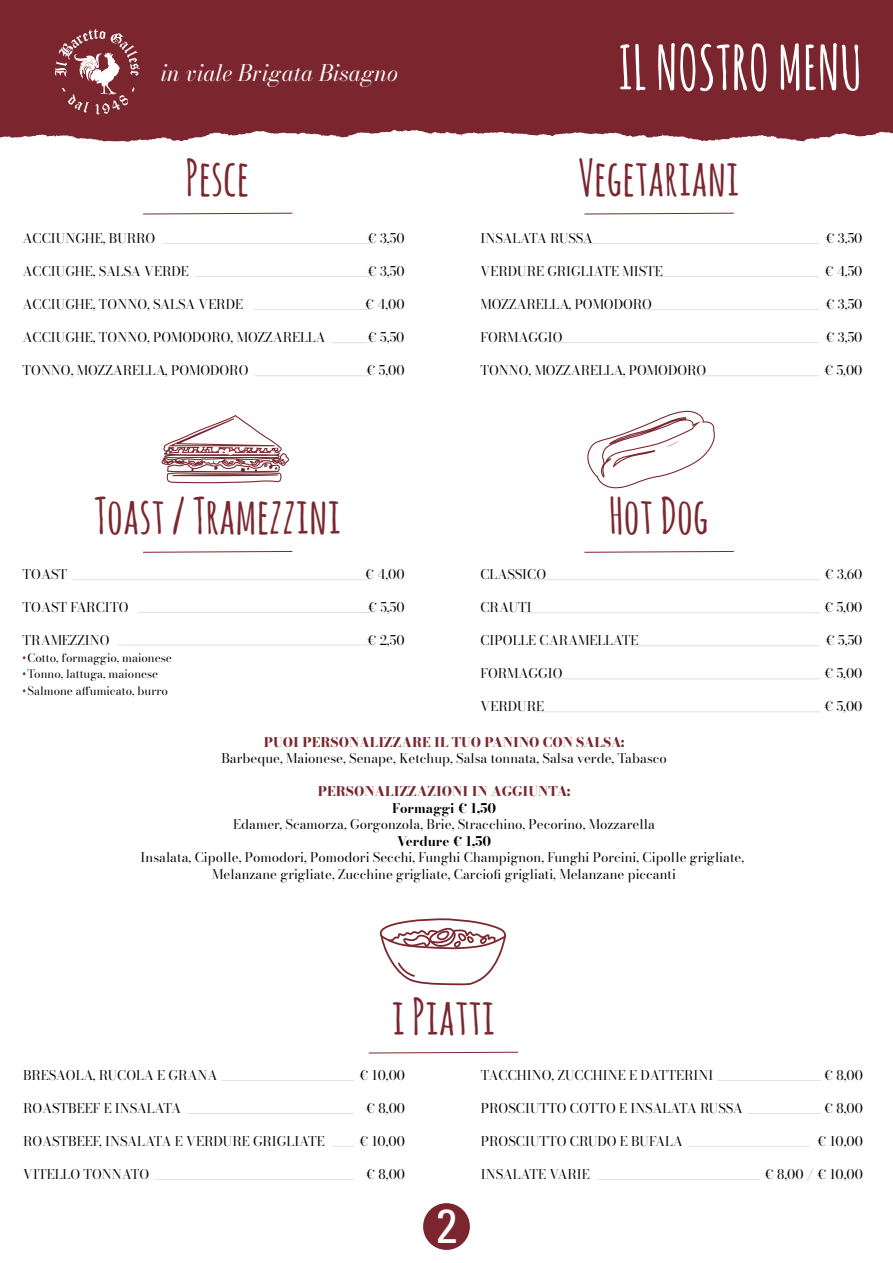
<style>
.page{position:relative;width:893px;height:1263px;background:#fff}
.page>*{position:absolute;margin:0;border:0;box-sizing:border-box;transform-origin:0 0}
.t1{font:700 60px "Amatic SC";color:#fff}
.t2{font:700 49.5px "Amatic SC";color:#7c262e}
.t3{font:condensed 47.85px "Univers";color:#fff}
.t4{font:italic 22.5px "Bodoni Moda 18 pt";color:#fff}
.t5{font:13.2px/16.5px "Bodoni Moda 18 pt";color:#000001;text-align:center}
.t6{font:800 13.2px "Bodoni Moda 18 pt";color:#7b252e}
.t7{font:700 13.2px "Bodoni Moda 18 pt";color:#000001}
.t8{font:11.55px "Bodoni Moda 18 pt";color:#000001}
.s1{font-family:"Amatic";font-weight:700;color:#7c262e}
</style>
<div class="page">
<div style="left:423px;top:1203px;width:47px;height:47px;background:#7b252e;border-radius:50%"></div>
<svg style="left:368px;top:1051px;width:151px;height:3px"></svg>
<hr style="left:222px;top:1080px;width:132px;height:1px;background:#e4e1d6">
<hr style="left:187px;top:1113px;width:167px;height:1px;background:#e4e1d6">
<svg style="left:333px;top:1146px;width:21px;height:1px"></svg>
<hr style="left:718px;top:1080px;width:103px;height:1px;background:#e4e1d6">
<hr style="left:748px;top:1113px;width:73px;height:1px;background:#e4e1d6">
<hr style="left:689px;top:1146px;width:120px;height:1px;background:#e4e1d6">
<hr style="left:155px;top:1179px;width:199px;height:1px;background:#e4e1d6">
<hr style="left:597px;top:1179px;width:162px;height:1px;background:#e4e1d6">
<svg style="left:143px;top:212px;width:150px;height:3px"></svg>
<svg style="left:584px;top:212px;width:150px;height:3px"></svg>
<hr style="left:164px;top:243px;width:207px;height:1px;background:#e4e1d6">
<hr style="left:196px;top:276px;width:173px;height:1px;background:#e4e1d6">
<hr style="left:254px;top:309px;width:117px;height:1px;background:#e4e1d6">
<hr style="left:331px;top:342px;width:37px;height:1px;background:#e4e1d6">
<hr style="left:254px;top:375px;width:115px;height:1px;background:#e4e1d6">
<hr style="left:583px;top:243px;width:236px;height:1px;background:#e4e1d6">
<hr style="left:653px;top:276px;width:166px;height:1px;background:#e4e1d6">
<hr style="left:641px;top:309px;width:178px;height:1px;background:#e4e1d6">
<hr style="left:552px;top:342px;width:267px;height:1px;background:#e4e1d6">
<hr style="left:693px;top:375px;width:126px;height:1px;background:#e4e1d6">
<hr style="left:73px;top:579px;width:298px;height:1px;background:#e4e1d6">
<hr style="left:138px;top:612px;width:233px;height:1px;background:#e4e1d6">
<hr style="left:117px;top:645px;width:254px;height:1px;background:#e4e1d6">
<hr style="left:534px;top:579px;width:286px;height:1px;background:#e4e1d6">
<hr style="left:522px;top:612px;width:298px;height:1px;background:#e4e1d6">
<hr style="left:630px;top:645px;width:190px;height:1px;background:#e4e1d6">
<hr style="left:552px;top:678px;width:268px;height:1px;background:#e4e1d6">
<hr style="left:535px;top:711px;width:285px;height:1px;background:#e4e1d6">
<svg style="left:143px;top:551px;width:150px;height:2px"></svg>
<svg style="left:584px;top:551px;width:150px;height:2px"></svg>
<svg style="left:161px;top:415px;width:128px;height:68px"></svg>
<svg style="left:587px;top:410px;width:128px;height:79px"></svg>
<div style="left:0;top:0;width:893px;height:142px;background:#7b252e"></div>
<svg style="left:55px;top:29px;width:85px;height:86px;background:#944e56"></svg>
<svg style="left:379px;top:918px;width:128px;height:68px"></svg>
<h3 class="t4" style="left:161px;top:57px;width:239px">in viale Brigata Bisagno</h3>
<h2 class="t2" style="left:185px;top:142px;width:66px">Pesce</h2>
<p class="t5" style="left:23px;top:230px;width:134px">ACCIUNGHE, BURRO</p>
<p class="t5" style="left:367px;top:230px;width:39px">€ 3,50</p>
<p class="t5" style="left:23px;top:263px;width:168px">ACCIUGHE, SALSA VERDE</p>
<p class="t5" style="left:367px;top:263px;width:39px">€ 3,50</p>
<p class="t5" style="left:23px;top:296px;width:222px">ACCIUGHE, TONNO, SALSA VERDE</p>
<p class="t5" style="left:365px;top:296px;width:41px">€ 4,00</p>
<p class="t5" style="left:23px;top:329px;width:305px">ACCIUGHE, TONNO, POMODORO, MOZZARELLA</p>
<p class="t5" style="left:368px;top:329px;width:38px">€ 5,50</p>
<p class="t5" style="left:23px;top:362px;width:227px">TONNO, MOZZARELLA, POMODORO</p>
<p class="t5" style="left:366px;top:362px;width:40px">€ 5,00</p>
<h1 class="t1" style="left:618px;top:25px;width:245px">IL NOSTRO MENU</h1>
<h2 class="t2" style="left:578px;top:142px;width:163px">Vegetariani</h2>
<p class="t5" style="left:480px;top:230px;width:114px">INSALATA RUSSA</p>
<p class="t5" style="left:825px;top:230px;width:39px">€ 3,50</p>
<p class="t5" style="left:480px;top:263px;width:184px">VERDURE GRIGLIATE MISTE</p>
<p class="t5" style="left:824px;top:263px;width:40px">€ 4,50</p>
<p class="t5" style="left:480px;top:296px;width:173px">MOZZARELLA, POMODORO</p>
<p class="t5" style="left:825px;top:296px;width:39px">€ 3,50</p>
<p class="t5" style="left:480px;top:329px;width:84px">FORMAGGIO</p>
<p class="t5" style="left:825px;top:329px;width:39px">€ 3,50</p>
<p class="t5" style="left:480px;top:362px;width:227px">TONNO, MOZZARELLA, POMODORO</p>
<p class="t5" style="left:824px;top:362px;width:40px">€ 5,00</p>
<h2 class="t2" style="left:94px;top:480px;width:249px">Toast / Tramezzini</h2>
<h2 class="t2" style="left:609px;top:480px;width:102px">Hot Dog</h2>
<p class="t5" style="left:23px;top:566px;width:46px">TOAST</p>
<p class="t5" style="left:365px;top:566px;width:41px">€ 4,00</p>
<p class="t5" style="left:23px;top:599px;width:107px">TOAST FARCITO</p>
<p class="t5" style="left:368px;top:599px;width:38px">€ 5,50</p>
<p class="t5" style="left:23px;top:632px;width:89px">TRAMEZZINO</p>
<p class="t5" style="left:367px;top:632px;width:39px">€ 2,50</p>
<p class="t8" style="left:23px;top:650px;width:151px"><span class="s1">•</span> Cotto, formaggio, maionese</p>
<p class="t8" style="left:23px;top:666px;width:137px"><span class="s1">•</span> Tonno, lattuga, maionese</p>
<p class="t8" style="left:23px;top:683px;width:147px"><span class="s1">•</span> Salmone affumicato, burro</p>
<p class="t5" style="left:480px;top:566px;width:67px">CLASSICO</p>
<p class="t5" style="left:824px;top:566px;width:39px">€ 3,60</p>
<p class="t5" style="left:480px;top:599px;width:53px">CRAUTI</p>
<p class="t5" style="left:824px;top:599px;width:40px">€ 5,00</p>
<p class="t5" style="left:480px;top:632px;width:159px">CIPOLLE CARAMELLATE</p>
<p class="t5" style="left:826px;top:632px;width:38px">€ 5,50</p>
<p class="t5" style="left:480px;top:665px;width:84px">FORMAGGIO</p>
<p class="t5" style="left:824px;top:665px;width:40px">€ 5,00</p>
<p class="t5" style="left:480px;top:698px;width:65px">VERDURE</p>
<p class="t5" style="left:824px;top:698px;width:40px">€ 5,00</p>
<p class="t6" style="left:264px;top:733px;width:362px">PUOI PERSONALIZZARE IL TUO PANINO CON SALSA:</p>
<p class="t5" style="left:221px;top:750px;width:447px">Barbeque, Maionese, Senape, Ketchup, Salsa tonnata, Salsa verde, Tabasco</p>
<p class="t6" style="left:318px;top:782px;width:254px">PERSONALIZZAZIONI IN AGGIUNTA:</p>
<p class="t7" style="left:392px;top:799px;width:106px">Formaggi € 1,50</p>
<p class="t5" style="left:233px;top:816px;width:423px">Edamer, Scamorza, Gorgonzola, Brie, Stracchino, Pecorino, Mozzarella</p>
<p class="t7" style="left:397px;top:832px;width:96px">Verdure € 1,50</p>
<p class="t5" style="left:141px;top:849px;width:605px">Insalata, Cipolle, Pomodori, Pomodori Secchi, Funghi Champignon, Funghi Porcini, Cipolle grigliate,<br>Melanzane grigliate, Zucchine grigliate, Carciofi grigliati, Melanzane piccanti</p>
<h2 class="t2" style="left:392px;top:981px;width:105px">i Piatti</h2>
<p class="t5" style="left:23px;top:1067px;width:196px">BRESAOLA, RUCOLA E GRANA</p>
<p class="t5" style="left:359px;top:1067px;width:47px">€ 10,00</p>
<p class="t5" style="left:23px;top:1100px;width:160px">ROASTBEEF E INSALATA</p>
<p class="t5" style="left:366px;top:1100px;width:41px">€ 8,00</p>
<p class="t5" style="left:23px;top:1133px;width:303px">ROASTBEEF, INSALATA E VERDURE GRIGLIATE</p>
<p class="t5" style="left:359px;top:1133px;width:47px">€ 10,00</p>
<p class="t5" style="left:23px;top:1166px;width:128px">VITELLO TONNATO</p>
<p class="t5" style="left:366px;top:1166px;width:41px">€ 8,00</p>
<h3 class="t3" style="left:436px;top:1195px;width:23px">2</h3>
<p class="t5" style="left:481px;top:1067px;width:234px">TACCHINO, ZUCCHINE E DATTERINI</p>
<p class="t5" style="left:824px;top:1067px;width:41px">€ 8,00</p>
<p class="t5" style="left:481px;top:1100px;width:263px">PROSCIUTTO COTTO E INSALATA RUSSA</p>
<p class="t5" style="left:824px;top:1100px;width:41px">€ 8,00</p>
<p class="t5" style="left:481px;top:1133px;width:203px">PROSCIUTTO CRUDO E BUFALA</p>
<p class="t5" style="left:817px;top:1133px;width:47px">€ 10,00</p>
<p class="t5" style="left:481px;top:1166px;width:110px">INSALATE VARIE</p>
<p class="t5" style="left:764px;top:1166px;width:100px">€ 8,00 / € 10,00</p>
</div>
